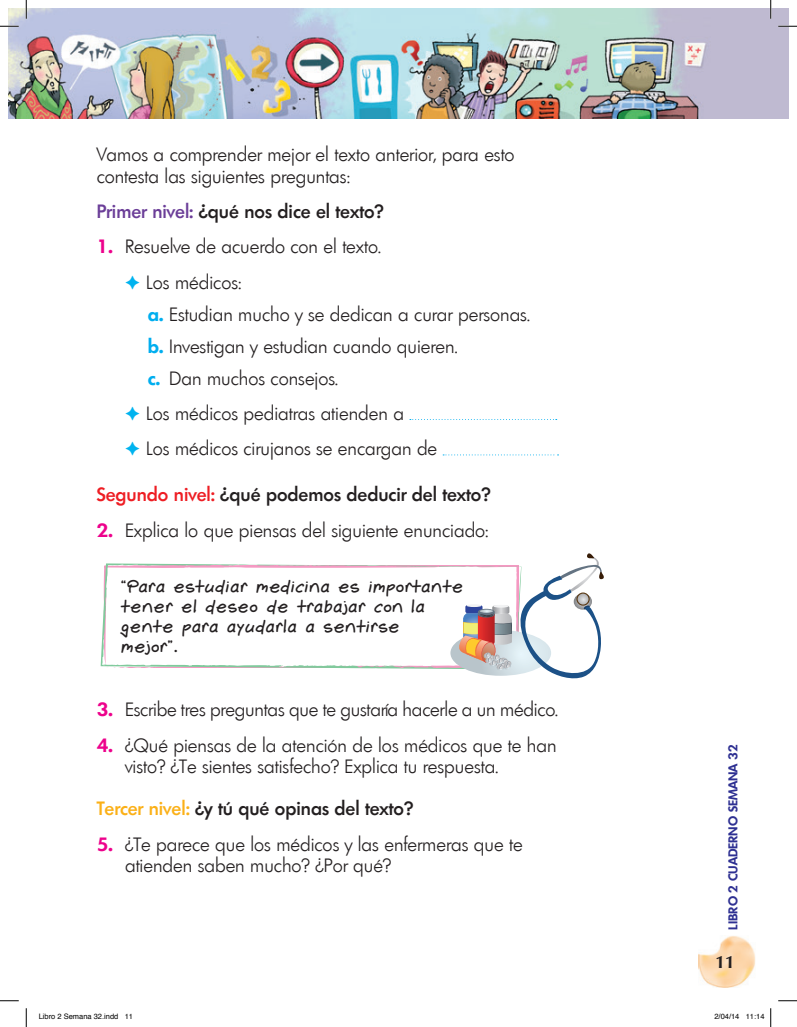
<style>
.page{position:relative;width:797px;height:1027px;background:#fff}
.page>*{position:absolute;margin:0;border:0;box-sizing:border-box;transform-origin:0 0}
.t1{font:300 18.75px/21.2px "Limerick";color:#231f20}
.t2{font:500 18.75px "Limerick";color:#231f20}
.t3{font:18.12px/20px "Gemelli";color:#231f20}
.t4{font:700 17.5px "Optima";color:#231f20}
.t5{font:600 12.5px "Limerick";color:#2e3092}
.t6{font:7.5px "Helvetica";color:#000}
.s1{color:#6b3e98}
.s2{font-weight:600;color:#ed028c}
.s3{color:#00b3ef}
.s4{font-weight:600;color:#00aeef}
.s5{color:#ee1d23}
.s6{color:#fbb017}
</style>
<div class="page">
<img style="left:698px;top:936px;width:57px;height:51px">
<img style="left:9px;top:9px;width:779px;height:109px">
<svg style="left:101px;top:563px;width:349px;height:106px"></svg>
<svg style="left:450px;top:553px;width:154px;height:126px"></svg>
<svg style="left:410px;top:419px;width:147px;height:1px"></svg>
<svg style="left:443px;top:454px;width:115px;height:1px"></svg>
<svg style="left:0;top:25px;width:19px;height:2px"></svg>
<svg style="left:778px;top:25px;width:19px;height:2px"></svg>
<svg style="left:0;top:1000px;width:19px;height:1px"></svg>
<svg style="left:778px;top:1000px;width:19px;height:1px"></svg>
<svg style="left:25px;top:0;width:2px;height:19px"></svg>
<svg style="left:25px;top:1008px;width:2px;height:19px"></svg>
<svg style="left:770px;top:0;width:1px;height:19px"></svg>
<svg style="left:770px;top:1008px;width:1px;height:19px"></svg>
<p class="t1" style="left:97px;top:144px;width:419px">Vamos a comprender mejor el texto anterior, para esto contesta las siguientes preguntas:</p>
<p class="t2" style="left:97px;top:199px;width:288px"><span class="s1">Primer nivel:</span> ¿qué nos dice el texto?</p>
<p class="t1" style="left:125px;top:229px;width:257px;line-height:35.4px;text-indent:-28px"><span class="s2">1.</span> Resuelve de acuerdo con el texto. <span class="s3">✦</span> Los médicos:</p>
<p class="t1" style="left:148px;top:298px;width:383px;line-height:31.9px"><span class="s4">a.</span> Estudian mucho y se dedican a curar personas. <span class="s4">b.</span> Investigan y estudian cuando quieren.<br><span class="s4">c.</span> Dan muchos consejos.</p>
<p class="t1" style="left:125px;top:396px;width:313px;line-height:35.5px"><span class="s3">✦</span> Los médicos pediatras atienden a<br><span class="s3">✦</span> Los médicos cirujanos se encargan de</p>
<p class="t2" style="left:97px;top:483px;width:395px"><span class="s5">Segundo nivel:</span> ¿qué podemos deducir del texto?</p>
<p class="t1" style="left:97px;top:520px;width:393px"><span class="s2">2.</span> Explica lo que piensas del siguiente enunciado:</p>
<p class="t3" style="left:121px;top:577px;width:344px">“Para estudiar medicina es importante tener el deseo de trabajar con la gente para ayudarla a sentirse<br>mejor”.</p>
<p class="t1" style="left:97px;top:699px;width:463px"><span class="s2">3.</span> Escribe tres preguntas que te gustaría hacerle a un médico.</p>
<p class="t1" style="left:125px;top:734px;width:433px;text-indent:-28px"><span class="s2">4.</span> ¿Qué piensas de la atención de los médicos que te han visto? ¿Te sientes satisfecho? Explica tu respuesta.</p>
<p class="t2" style="left:97px;top:797px;width:318px"><span class="s6">Tercer nivel:</span> ¿y tú qué opinas del texto?</p>
<p class="t1" style="left:125px;top:833px;width:399px;text-indent:-28px"><span class="s2">5.</span> ¿Te parece que los médicos y las enfermeras que te atienden saben mucho? ¿Por qué?</p>
<p class="t5" style="left:725px;top:929px;width:186px;rotate:-90deg">LIBRO 2 CUADERNO SEMANA 32</p>
<p class="t4" style="left:715px;top:952px;width:21px">11</p>
<p class="t6" style="left:39px;top:1011px;width:96px">Libro 2 Semana 32.indd 11</p>
<p class="t6" style="left:714px;top:1011px;width:52px">2/04/14 11:14</p>
</div>
